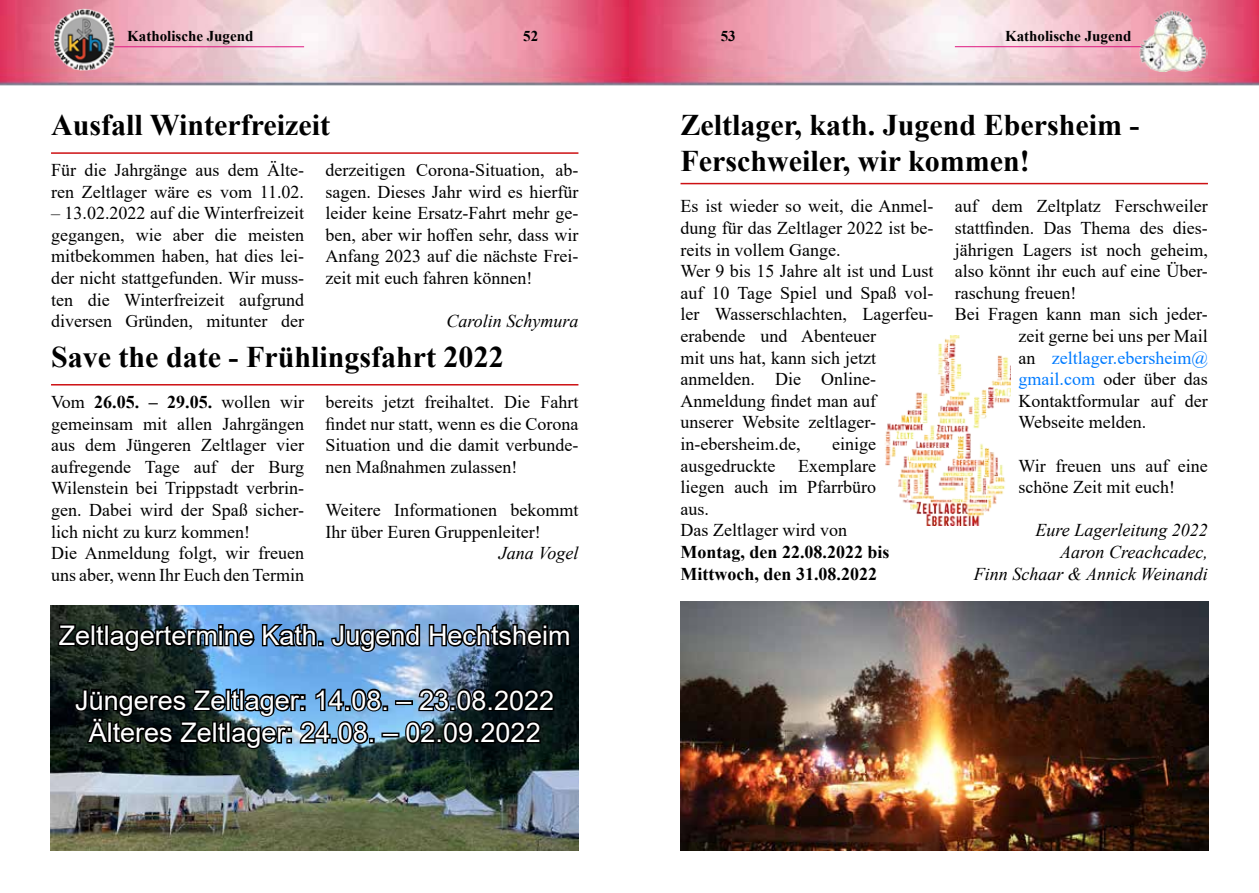
<style>
.page{position:relative;width:1259px;height:893px;background:#fff}
.page>*{position:absolute;margin:0;border:0;box-sizing:border-box;transform-origin:0 0}
.t1{font:700 30px/36px "Times New Roman";color:#000}
.t2{font:27px/32.4px "Arial";color:#fff;text-align:center}
.t3{font:18px/21.6px "Times New Roman";color:#000}
.t4{font:italic 18px/21.6px "Times New Roman";color:#000;text-align:right}
.t5{font:700 18px/21.6px "Times New Roman";color:#000}
.t6{font:18px "Times New Roman";color:#007bff}
.t7{font:700 15px "Times New Roman";color:#000}
.s1{font-weight:700}
.s2{color:#000}
.s3{color:#007bff}
</style>
<div class="page">
<img style="left:0;top:0;width:1259px;height:85px">
<hr style="left:51px;top:152px;width:527px;height:2px;background:#cd1013">
<hr style="left:67px;top:46px;width:237px;height:1px;background:#de187f">
<img style="left:51px;top:8px;width:68px;height:64px">
<hr style="left:51px;top:384px;width:527px;height:1px;background:#cd1013">
<img style="left:51px;top:606px;width:527px;height:244px">
<svg style="left:55px;top:621px;width:269px;height:33px;background:#2a3e4e"></svg>
<svg style="left:330px;top:621px;width:242px;height:33px;background:#384b60"></svg>
<div style="left:395px;top:700px;width:18px;height:5px;border:3px solid #000"></div>
<svg style="left:73px;top:684px;width:315px;height:67px;background:#2c414d"></svg>
<div style="left:381px;top:733px;width:18px;height:4px;border:3px solid #000"></div>
<svg style="left:403px;top:686px;width:153px;height:59px;background:#1b272d"></svg>
<hr style="left:955px;top:46px;width:233px;height:1px;background:#de187f">
<img style="left:1140px;top:10px;width:67px;height:61px">
<hr style="left:680px;top:183px;width:528px;height:1px;background:#cd1013">
<img style="left:680px;top:602px;width:528px;height:248px">
<img style="left:885px;top:335px;width:125px;height:190px">
<p class="t7" style="left:127px;top:25px;width:128px">Katholische Jugend</p>
<p class="t7" style="left:523px;top:25px;width:16px">52</p>
<h1 class="t1" style="left:51px;top:106px;width:281px">Ausfall Winterfreizeit</h1>
<p class="t3" style="left:51px;top:159px;width:255px">Für die Jahrgänge aus dem Älte&shy;ren Zeltlager wäre es vom 11.02.</p>
<p class="t3" style="left:51px;top:202px;width:255px;text-align:justify">– 13.02.2022 auf die Winterfreizeit gegangen, wie aber die meisten mitbekommen haben, hat dies lei&shy;der nicht stattgefunden. Wir muss&shy;ten die Winterfreizeit aufgrund diversen Gründen, mitunter der</p>
<p class="t3" style="left:325px;top:159px;width:255px;text-align:justify">derzeitigen Corona-Situation, ab&shy;sagen. Dieses Jahr wird es hierfür leider keine Ersatz-Fahrt mehr ge&shy;ben, aber wir hoffen sehr, dass wir Anfang 2023 auf die nächste Frei&shy;zeit mit euch fahren können!</p>
<p class="t4" style="left:446px;top:310px;width:133px">Carolin Schymura</p>
<h1 class="t1" style="left:51px;top:338px;width:454px">Save the date - Frühlingsfahrt 2022</h1>
<p class="t3" style="left:51px;top:391px;width:255px">Vom <span class="s1">26.05. – 29.05.</span> wollen wir gemeinsam mit allen Jahrgängen aus dem Jüngeren Zeltlager vier aufregende Tage auf der Burg<br>Wilenstein bei Trippstadt verbrin&shy;gen. Dabei wird der Spaß sicher&shy;lich nicht zu kurz kommen!<br>Die Anmeldung folgt, wir freuen uns aber, wenn Ihr Euch den Termin</p>
<p class="t3" style="left:325px;top:391px;width:255px;text-align:justify">bereits jetzt freihaltet. Die Fahrt findet nur statt, wenn es die Corona Situation und die damit verbunde&shy;nen Maßnahmen zulassen!</p>
<p class="t3" style="left:325px;top:499px;width:255px">Weitere Informationen bekommt<br>Ihr über Euren Gruppenleiter!</p>
<p class="t4" style="left:499px;top:542px;width:81px">Jana Vogel</p>
<h2 class="t2" style="left:59px;top:619px;width:513px">Zeltlagertermine Kath. Jugend Hechtsheim</h2>
<h2 class="t2" style="left:75px;top:684px;width:480px">Jüngeres Zeltlager: 14.08. – 23.08.2022<br>Älteres Zeltlager: 24.08. – 02.09.2022</h2>
<p class="t7" style="left:721px;top:25px;width:16px">53</p>
<p class="t7" style="left:1005px;top:25px;width:128px">Katholische Jugend</p>
<h1 class="t1" style="left:680px;top:106px;width:460px">Zeltlager, kath. Jugend Ebersheim -<br>Ferschweiler, wir kommen!</h1>
<p class="t3" style="left:680px;top:195px;width:255px">Es ist wieder so weit, die Anmel&shy;dung für das Zeltlager 2022 ist be&shy;reits in vollem Gange.<br>Wer 9 bis 15 Jahre alt ist und Lust auf 10 Tage Spiel und Spaß vol&shy;ler Wasserschlachten, Lagerfeu&shy;erabende und Abenteuer<br>mit uns hat, kann sich jetzt anmelden. Die Online-<br>Anmeldung findet man auf unserer Website zeltlager&shy;in-ebersheim.de,</p>
<p class="t3" style="left:955px;top:195px;width:254px">auf dem Zeltplatz Ferschweiler</p>
<p class="t3" style="left:955px;top:217px;width:254px">stattfinden. Das Thema des dies-</p>
<p class="t3" style="left:955px;top:238px;width:255px">jährigen Lagers ist noch geheim,</p>
<p class="t3" style="left:955px;top:260px;width:254px">also könnt ihr euch auf eine Über-</p>
<p class="t3" style="left:955px;top:281px;width:123px">raschung freuen!</p>
<p class="t3" style="left:955px;top:303px;width:254px">Bei Fragen kann man sich jeder-</p>
<p class="t3" style="left:1018px;top:325px;width:191px">zeit gerne bei uns per Mail</p>
<p class="t6" style="left:1018px;top:345px;width:191px"><span class="s2">an</span> zeltlager.ebersheim@</p>
<p class="t3" style="left:1018px;top:368px;width:191px"><span class="s3">gmail.com</span> oder über das</p>
<p class="t3" style="left:1018px;top:389px;width:191px">Kontaktformular auf der</p>
<p class="t3" style="left:1018px;top:411px;width:129px">Webseite melden.</p>
<p class="t3" style="left:1018px;top:454px;width:191px">Wir freuen uns auf eine schöne Zeit mit euch!</p>
<p class="t4" style="left:974px;top:519px;width:235px">Eure Lagerleitung 2022<br>Aaron Creachcadec,<br>Finn Schaar &amp; Annick Weinandi</p>
<p class="t3" style="left:832px;top:433px;width:45px">einige</p>
<p class="t3" style="left:680px;top:454px;width:197px;text-indent:118px">Exemplare liegen auch im Pfarrbüro aus.<br>Das Zeltlager wird von</p>
<p class="t5" style="left:680px;top:541px;width:211px">Montag, den 22.08.2022 bis<br>Mittwoch, den 31.08.2022</p>
<p class="t3" style="left:680px;top:454px;width:96px">ausgedruckte</p>
</div>
